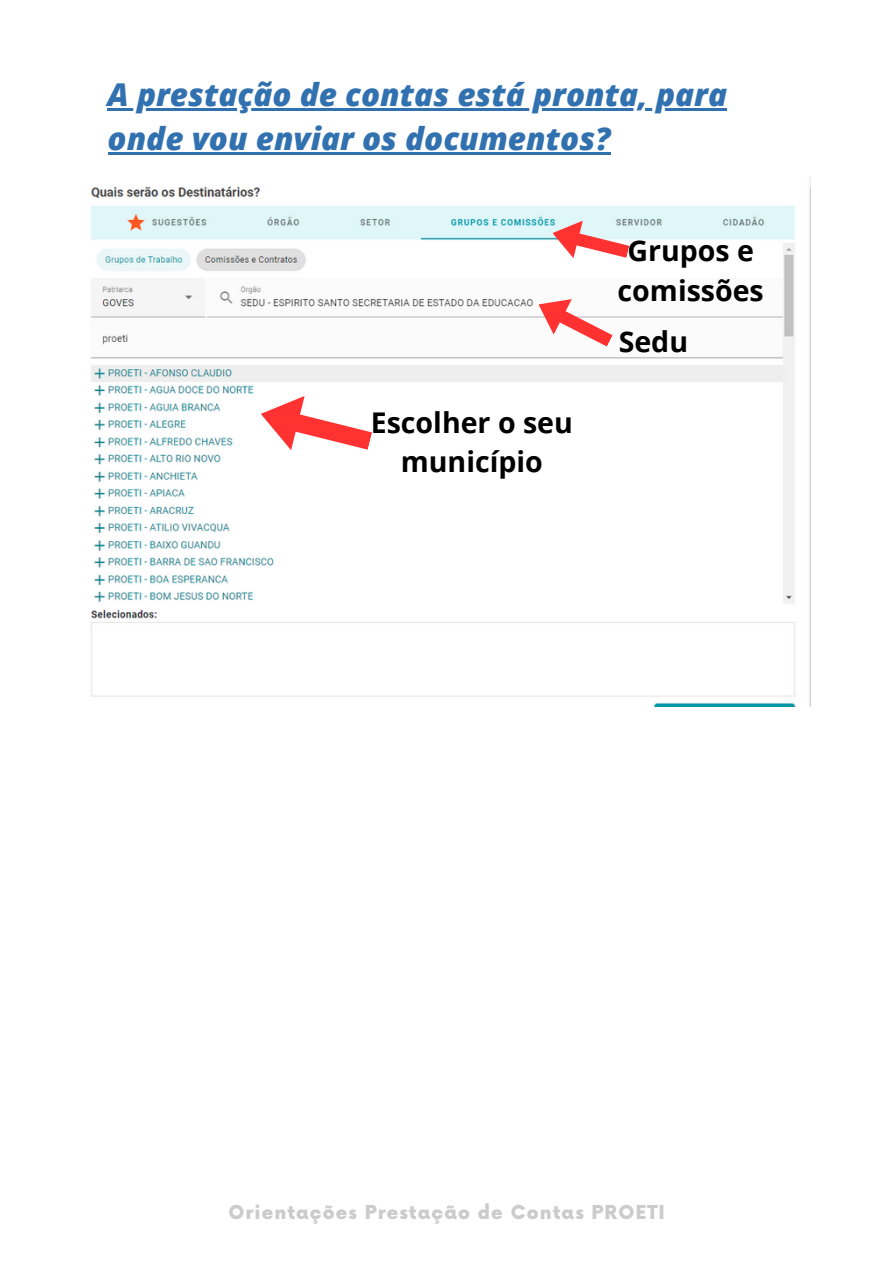
<style>
.page{position:relative;width:893px;height:1264px;background:#fff}
.page>*{position:absolute;margin:0;border:0;box-sizing:border-box;transform-origin:0 0}
.t1{font:italic 800 31.5px/43.8px "Open Sans";color:#3271b0}
.t2{font:700 28.5px/39.5px "Open Sans";color:#000;text-align:center}
.t3{font:900 18.75px "Now";letter-spacing:.06em;color:#cbcbcb}
</style>
<div class="page">
<hr style="left:108px;top:108px;width:619px;height:2px;background:#3271b0">
<hr style="left:108px;top:152px;width:502px;height:2px;background:#3271b0">
<img style="left:90px;top:177px;width:720px;height:529px">
<svg style="left:552px;top:221px;width:77px;height:37px"></svg>
<svg style="left:538px;top:299px;width:74px;height:47px"></svg>
<svg style="left:261px;top:396px;width:111px;height:54px"></svg>
<h1 class="t1" style="left:108px;top:72px;width:621px">A prestação de contas está pronta, para onde vou enviar os documentos?</h1>
<h1 class="t2" style="left:371px;top:402px;width:204px">Escolher o seu município</h1>
<h1 class="t2" style="left:617px;top:230px;width:148px">Grupos e comissões</h1>
<h1 class="t2" style="left:618px;top:321px;width:71px">Sedu</h1>
<p class="t3" style="left:228px;top:1202px;width:438px">Orientações Prestação de Contas PROETI</p>
</div>
